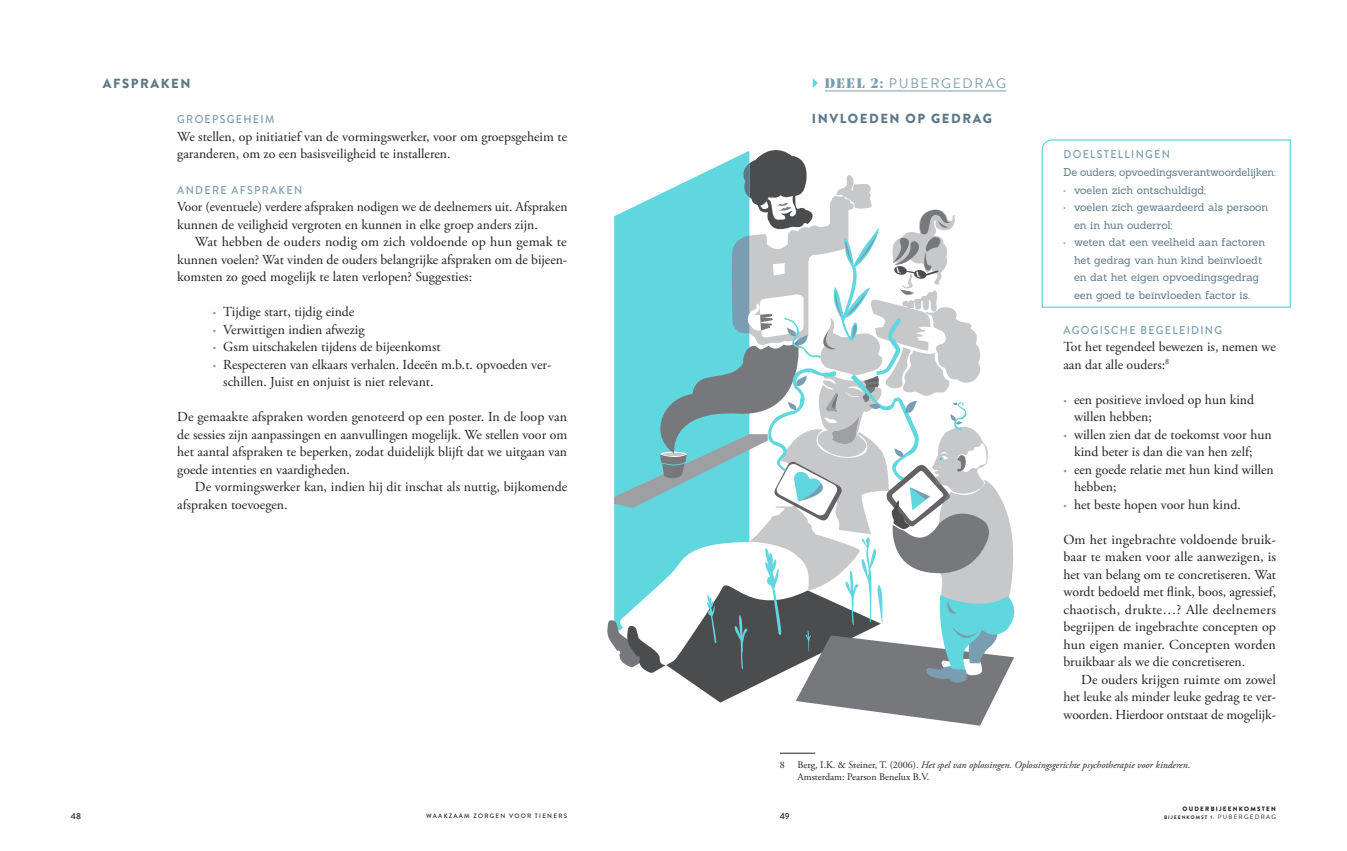
<style>
.page{position:relative;width:1347px;height:851px;background:#fff}
.page>*{position:absolute;margin:0;border:0;box-sizing:border-box;transform-origin:0 0}
.t1{font:13.75px/17.5px "Adobe Garamond Pro";color:#231f20}
.t2{font:13.75px "Brandon Grotesque";letter-spacing:.12em;color:#7a9db1}
.t3{font:900 13.12px "Brandon Grotesque";letter-spacing:.12em;color:#5b7887}
.t4{font:500 11.25px "Brandon Grotesque";letter-spacing:.12em;color:#7a9db1;scale:.95 1}
.t5{font:11px/17.5px "Sanchez";letter-spacing:-.005em;color:#5b7887}
.t6{font:italic 10px/12.5px "Adobe Garamond Pro";color:#231f20}
.t7{font:10px "Adobe Garamond Pro";color:#231f20}
.t8{font:500 8.75px "Brandon Grotesque";color:#231f20}
.t9{font:500 6.25px "Brandon Grotesque";letter-spacing:.2em;color:#231f20}
.t10{font:900 6.25px "Brandon Grotesque";letter-spacing:.2em;color:#231f20}
.t11{font:700 5px "Brandon Grotesque";letter-spacing:.2em;color:#231f20}
.s1{font-size:8.75px;color:#7a9db1}
.s2{font-family:"Noe Display";font-weight:900}
.s3{font-style:normal}
.s4{font-weight:400;font-size:6.25px}
</style>
<div class="page">
<hr style="left:824px;top:91px;width:182px;height:1px;background:#7a9db1">
<svg style="left:1041px;top:139px;width:250px;height:169px"></svg>
<hr style="left:780px;top:752px;width:35px;height:1px;background:#231f20">
<svg style="left:607px;top:150px;width:408px;height:575px"></svg>
<p class="t3" style="left:103px;top:75px;width:89px">AFSPRAKEN</p>
<p class="t4" style="left:177px;top:112px;width:104px">GROEPSGEH EIM</p>
<p class="t1" style="left:177px;top:128px;width:391px">We stellen, op initiatief van de vormingswerker, voor om groepsgeheim te garanderen, om zo een basisveiligheid te installeren.</p>
<p class="t4" style="left:177px;top:182px;width:90px">ANDERE AFSPRA</p>
<p class="t4" style="left:278px;top:182px;width:27px">KEN</p>
<p class="t1" style="left:177px;top:198px;width:392px">Voor (eventuele) verdere afspraken nodigen we de deelnemers uit. Afspraken kunnen de veiligheid vergroten en kunnen in elke groep anders zijn.</p>
<p class="t1" style="left:177px;top:233px;width:391px;text-align:justify;text-indent:18px">Wat hebben de ouders nodig om zich voldoende op hun gemak te kunnen voelen? Wat vinden de ouders belangrijke afspraken om de bijeen&shy;komsten zo goed mogelijk te laten verlopen? Suggesties:</p>
<p class="t1" style="left:213px;top:303px;width:143px"><span class="s1">•</span> Tijdige start, tijdig einde</p>
<p class="t1" style="left:213px;top:321px;width:153px"><span class="s1">•</span> Verwittigen indien afwezig</p>
<p class="t1" style="left:213px;top:338px;width:229px"><span class="s1">•</span> Gsm uitschakelen tijdens de bijeenkomst</p>
<p class="t1" style="left:223px;top:356px;width:330px;text-indent:-11px"><span class="s1">•</span> Respecteren van elkaars verhalen. Ideeën m.b.t. opvoeden ver&shy;schillen. Juist en onjuist is niet relevant.</p>
<p class="t1" style="left:177px;top:408px;width:391px;text-align:justify">De gemaakte afspraken worden genoteerd op een poster. In de loop van de sessies zijn aanpassingen en aanvullingen mogelijk. We stellen voor om het aantal afspraken te beperken, zodat duidelijk blijft dat we uitgaan van goede intenties en vaardigheden.</p>
<p class="t1" style="left:177px;top:478px;width:392px;text-indent:18px">De vormingswerker kan, indien hij dit inschat als nuttig, bijkomende afspraken toevoegen.</p>
<p class="t8" style="left:71px;top:809px;width:12px">48</p>
<p class="t9" style="left:426px;top:811px;width:142px">WAAKZAAM ZORGEN VOOR TIENERS</p>
<p class="t2" style="left:824px;top:74px;width:183px"><span class="s2">DEEL 2:</span> PUBERGEDRAG</p>
<p class="t3" style="left:812px;top:110px;width:182px">INVLOEDEN OP GEDRAG</p>
<p class="t4" style="left:1063px;top:147px;width:114px">DOELSTELLINGEN</p>
<p class="t5" style="left:1063px;top:163px;width:214px">De ouders, opvoedingsverantwoordelijken:</p>
<p class="t5" style="left:1063px;top:181px;width:144px"><span class="s1">•</span> voelen zich ontschuldigd;</p>
<p class="t5" style="left:1074px;top:198px;width:196px;text-indent:-11px"><span class="s1">•</span> voelen zich gewaardeerd als persoon en in hun ouderrol;</p>
<p class="t5" style="left:1074px;top:233px;width:193px;text-indent:-11px"><span class="s1">•</span> weten dat een veelheid aan factoren het gedrag van hun kind beïnvloedt en dat het eigen opvoedingsgedrag een goed te beïnvloeden factor is.</p>
<p class="t4" style="left:1063px;top:322px;width:167px">AGOGISCH E BEGELEIDING</p>
<p class="t1" style="left:1063px;top:338px;width:214px">Tot het tegendeel bewezen is, nemen we aan dat alle ouders:<sup>8</sup></p>
<p class="t1" style="left:1074px;top:391px;width:182px;text-indent:-11px"><span class="s1">•</span> een positieve invloed op hun kind willen hebben;</p>
<p class="t1" style="left:1074px;top:426px;width:199px;text-indent:-11px"><span class="s1">•</span> willen zien dat de toekomst voor hun kind beter is dan die van hen zelf;</p>
<p class="t1" style="left:1074px;top:461px;width:201px;text-indent:-11px"><span class="s1">•</span> een goede relatie met hun kind willen hebben;</p>
<p class="t1" style="left:1063px;top:496px;width:179px"><span class="s1">•</span> het beste hopen voor hun kind.</p>
<p class="t1" style="left:1063px;top:531px;width:214px;text-align:justify">Om het ingebrachte voldoende bruik&shy;baar te maken voor alle aanwezigen, is het van belang om te concretiseren. Wat wordt bedoeld met flink, boos, agressief, chaotisch, drukte…? Alle deelnemers begrijpen de ingebrachte concepten op hun eigen manier. Concepten worden bruikbaar als we die concretiseren.</p>
<p class="t1" style="left:1063px;top:671px;width:214px;text-align:justify;text-indent:18px">De ouders krijgen ruimte om zowel het leuke als minder leuke gedrag te ver&shy;woorden. Hierdoor ontstaat de mogelijk-</p>
<p class="t7" style="left:780px;top:758px;width:6px">8</p>
<p class="t6" style="left:797px;top:758px;width:394px"><span class="s3">Berg, I.K. &amp; Steiner, T. (2006).</span> Het spel van oplossingen. Oplossingsgerichte psychotherapie voor kinderen<span class="s3">.<br>Amsterdam: Pearson Benelux B.V.</span></p>
<p class="t10" style="left:1182px;top:804px;width:95px">OUDERBIJEENKOMSTEN</p>
<p class="t8" style="left:780px;top:809px;width:11px">49</p>
<p class="t11" style="left:1164px;top:813px;width:113px">BIJEENKOMST 1: <span class="s4">PUBERGEDRAG</span></p>
</div>
